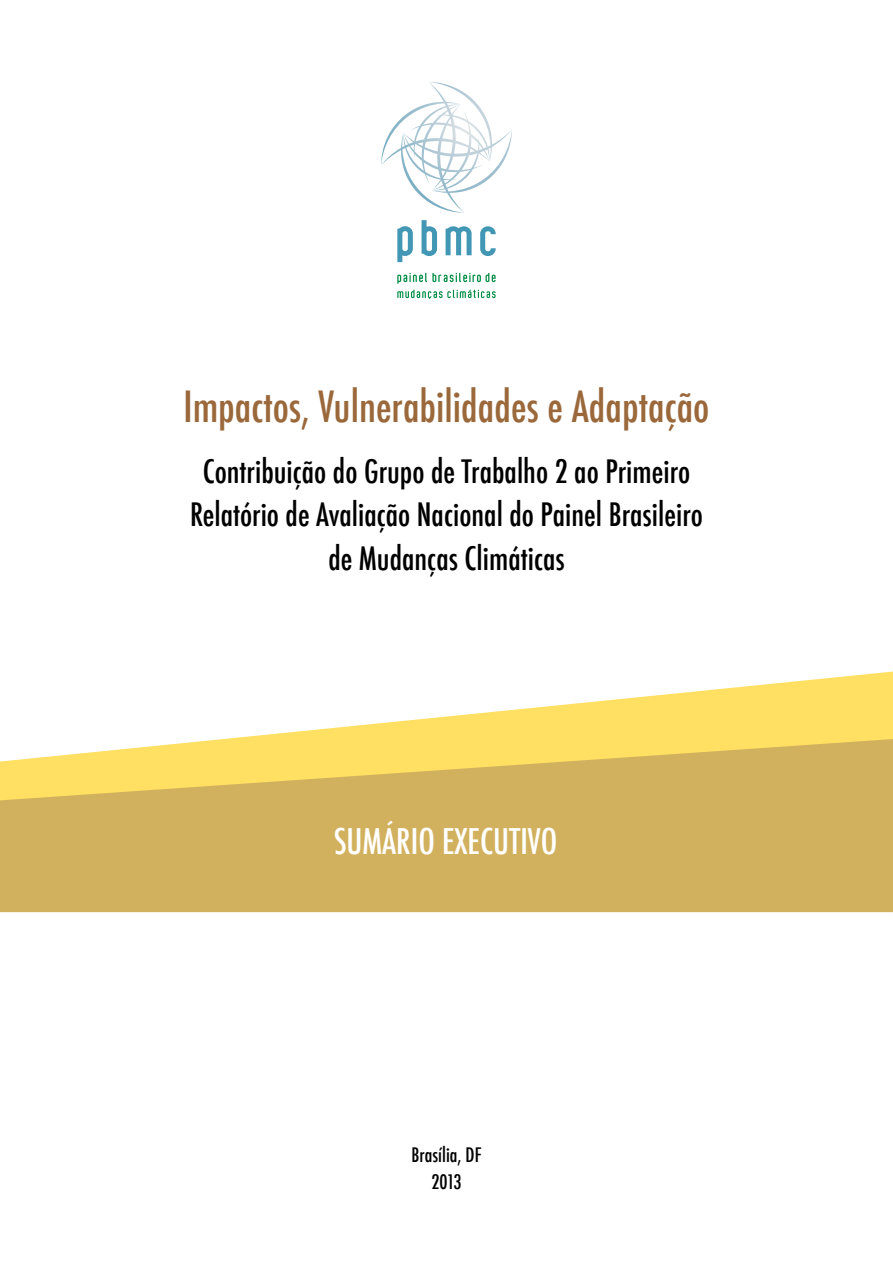
<style>
.page{position:relative;width:893px;height:1263px;background:#fff}
.page>*{position:absolute;margin:0;border:0;box-sizing:border-box;transform-origin:0 0}
.t1{font:500 condensed 42px "Futura";color:#9a683a}
.t2{font:500 condensed 34.5px "Futura";color:#fff}
.t3{font:500 condensed 31.5px/43.8px "Futura";color:#000;text-align:center}
.t4{font:500 condensed 19.5px/26.4px "Futura";color:#000;text-align:center}
</style>
<div class="page">
<svg style="left:224px;top:671px;width:669px;height:68px"></svg>
<svg style="left:0;top:739px;width:893px;height:173px;background:#daba61"></svg>
<svg style="left:381px;top:82px;width:131px;height:131px"></svg>
<svg style="left:397px;top:273px;width:99px;height:26px"></svg>
<svg style="left:397px;top:220px;width:99px;height:42px"></svg>
<h1 class="t1" style="left:184px;top:379px;width:527px">Impactos, Vulnerabilidades e Adaptação</h1>
<p class="t3" style="left:190px;top:449px;width:514px">Contribuição do Grupo de Trabalho 2 ao Primeiro<br>Relatório de Avaliação Nacional do Painel Brasileiro de Mudanças Climáticas</p>
<p class="t2" style="left:334px;top:819px;width:225px">SUMÁRIO EXECUTIVO</p>
<p class="t4" style="left:411px;top:1142px;width:72px">Brasília, DF<br>2013</p>
</div>
